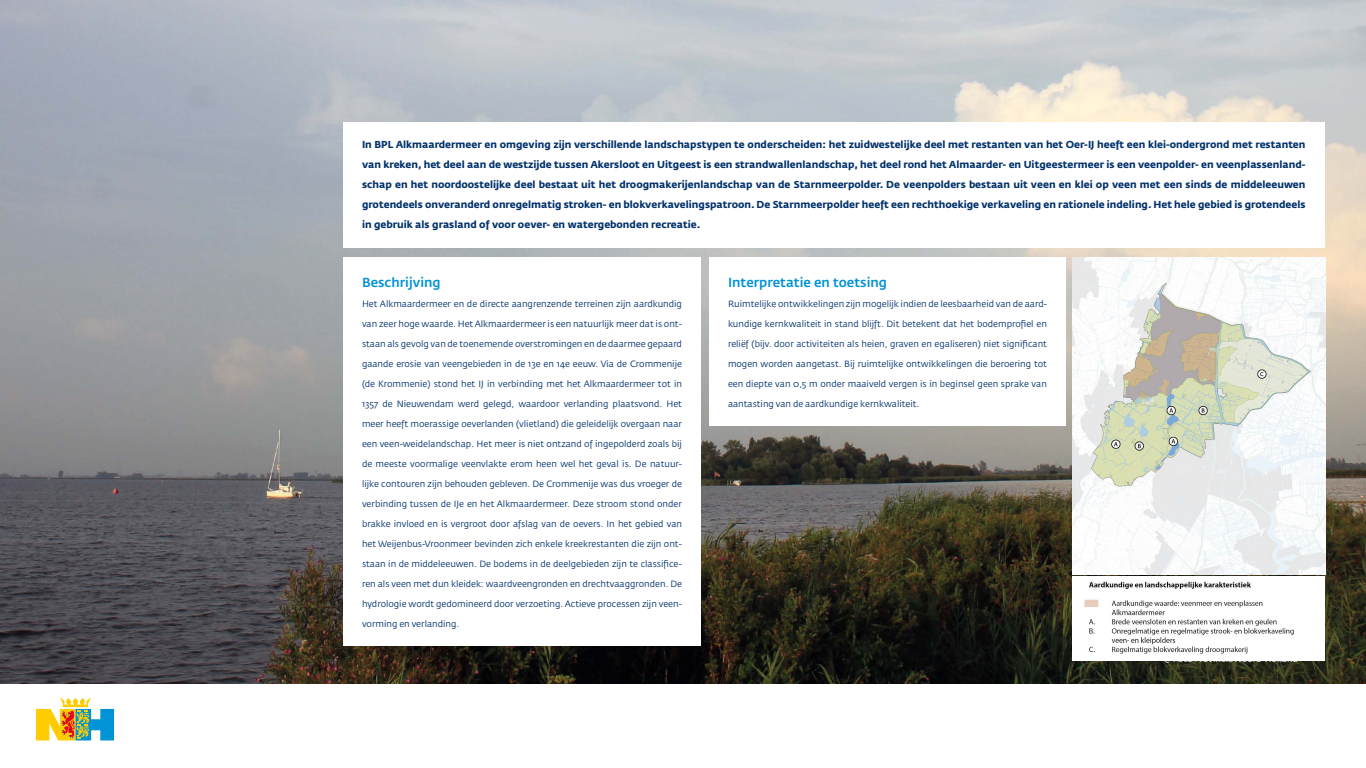
<style>
.page{position:relative;width:1366px;height:768px;background:#fff}
.page>*{position:absolute;margin:0;border:0;box-sizing:border-box;transform-origin:0 0}
.Txt{font:500 13px "Fedra Sans Std";color:#0093d6}
.txt_bold{font:700 10px/20px "Fedra Sans Std";color:#03326c;text-align:justify}
.Txt-2{font:9px "Fedra Sans Std";color:#03326c}
.t1{font:9px "Fedra Sans Std";color:#fff}
</style>
<div class="page">
<img style="left:0;top:0;width:1366px;height:684px">
<svg style="left:36px;top:698px;width:78px;height:42px"></svg>
<img style="left:1072px;top:258px;width:253px;height:317px">
<img style="left:1072px;top:577px;width:253px;height:83px">
<div style="left:709px;top:258px;width:357px;height:168px;background:#fff"></div>
<div style="left:343px;top:258px;width:358px;height:388px;background:#fff"></div>
<div style="left:343px;top:122px;width:982px;height:126px;background:#fff"></div>
<p class="txt_bold" style="left:362px;top:135px;width:945px">In BPL Alkmaardermeer en omgeving zijn verschillende landschapstypen te onderscheiden: het zuidwestelijke deel met restanten van het Oer-IJ heeft een klei-ondergrond met restanten van kreken, het deel aan de westzijde tussen Akersloot en Uitgeest is een strandwallenlandschap, het deel rond het Almaarder- en Uitgeestermeer is een veenpolder- en veenplassenland&shy;schap en het noordoostelijke deel bestaat uit het droogmakerijenlandschap van de Starnmeerpolder. De veenpolders bestaan uit veen en klei op veen met een sinds de middeleeuwen grotendeels onveranderd onregelmatig stroken- en blokverkavelingspatroon. De Starnmeerpolder heeft een rechthoekige verkaveling en rationele indeling. Het hele gebied is grotendeels in gebruik als grasland of voor oever- en watergebonden recreatie.</p>
<p class="Txt" style="left:362px;top:274px;width:80px">Beschrijving</p>
<p class="Txt-2" style="left:362px;top:298px;width:321px">Het Alkmaardermeer en de directe aangrenzende terreinen zijn aardkundig</p>
<p class="Txt-2" style="left:362px;top:318px;width:321px">van zeer hoge waarde. Het Alkmaardermeer is een natuurlijk meer dat is ont-</p>
<p class="Txt-2" style="left:362px;top:338px;width:321px">staan als gevolg van de toenemende overstromingen en de daarmee gepaard</p>
<p class="Txt-2" style="left:362px;top:358px;width:321px">gaande erosie van veengebieden in de 13e en 14e eeuw. Via de Crommenije</p>
<p class="Txt-2" style="left:362px;top:378px;width:322px">(de Krommenie) stond het IJ in verbinding met het Alkmaardermeer tot in</p>
<p class="Txt-2" style="left:362px;top:398px;width:322px">1357 de Nieuwendam werd gelegd, waardoor verlanding plaatsvond. Het</p>
<p class="Txt-2" style="left:362px;top:418px;width:322px">meer heeft moerassige oeverlanden (vlietland) die geleidelijk overgaan naar</p>
<p class="Txt-2" style="left:362px;top:438px;width:322px">een veen-weidelandschap. Het meer is niet ontzand of ingepolderd zoals bij</p>
<p class="Txt-2" style="left:362px;top:458px;width:321px">de meeste voormalige veenvlakte erom heen wel het geval is. De natuur-</p>
<p class="Txt-2" style="left:362px;top:478px;width:322px">lijke contouren zijn behouden gebleven. De Crommenije was dus vroeger de</p>
<p class="Txt-2" style="left:362px;top:498px;width:321px">verbinding tussen de IJe en het Alkmaardermeer. Deze stroom stond onder</p>
<p class="Txt-2" style="left:362px;top:518px;width:322px">brakke invloed en is vergroot door afslag van de oevers. In het gebied van</p>
<p class="Txt-2" style="left:362px;top:538px;width:321px">het Weijenbus-Vroonmeer bevinden zich enkele kreekrestanten die zijn ont-</p>
<p class="Txt-2" style="left:362px;top:558px;width:322px">staan in de middeleeuwen. De bodems in de deelgebieden zijn te classifice-</p>
<p class="Txt-2" style="left:362px;top:578px;width:322px">ren als veen met dun kleidek: waardveengronden en drechtvaaggronden. De</p>
<p class="Txt-2" style="left:362px;top:598px;width:321px">hydrologie wordt gedomineerd door verzoeting. Actieve processen zijn veen-</p>
<p class="Txt-2" style="left:362px;top:618px;width:99px">vorming en verlanding.</p>
<p class="Txt" style="left:728px;top:274px;width:161px">Interpretatie en toetsing</p>
<p class="Txt-2" style="left:728px;top:298px;width:321px">Ruimtelijke ontwikkelingen zijn mogelijk indien de leesbaarheid van de aard-</p>
<p class="Txt-2" style="left:728px;top:318px;width:320px">kundige kernkwaliteit in stand blijft. Dit betekent dat het bodemprofiel en</p>
<p class="Txt-2" style="left:728px;top:338px;width:321px">reliëf (bijv. door activiteiten als heien, graven en egaliseren) niet significant</p>
<p class="Txt-2" style="left:728px;top:358px;width:320px">mogen worden aangetast. Bij ruimtelijke ontwikkelingen die beroering tot</p>
<p class="Txt-2" style="left:728px;top:378px;width:320px">een diepte van 0,5 m onder maaiveld vergen is in beginsel geen sprake van</p>
<p class="Txt-2" style="left:728px;top:398px;width:193px">aantasting van de aardkundige kernkwaliteit.</p>
<p class="t1" style="left:1164px;top:653px;width:135px">@ Foto Provincie Noord-Holland</p>
</div>
